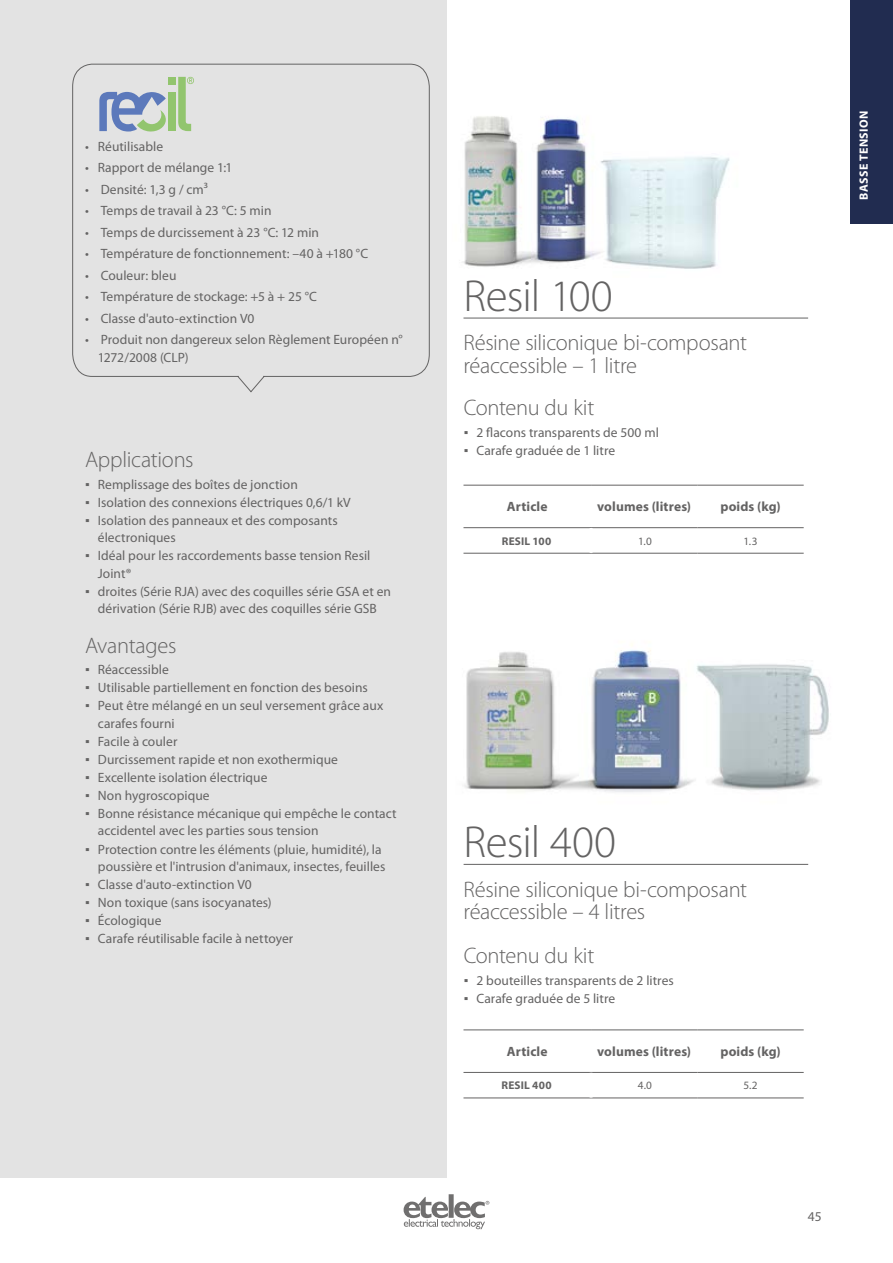
<style>
.page{position:relative;width:893px;height:1263px;background:#fff}
.page>*{position:absolute;margin:0;border:0;box-sizing:border-box;transform-origin:0 0}
.t1{font:300 45px "Myriad Pro";letter-spacing:-.015em;color:#646363}
.t2{font:300 22.5px/22.5px "Myriad Pro";letter-spacing:-.015em;color:#646363}
.t3{font:13.5px/17.2px "Myriad Pro";letter-spacing:.005em;color:#646363}
.t4{font:700 13.5px "Myriad Pro";letter-spacing:.01em;color:#646363}
.t5{font:700 12px "Myriad Pro";letter-spacing:.035em;color:#fff}
.t6{font:700 11.25px "Myriad Pro";letter-spacing:.02em;color:#646363}
.t7{font:11.25px "Myriad Pro";color:#646363}
.s1{font-family:"Verdana"}
</style>
<div class="page">
<div style="left:0;top:0;width:446px;height:1178px;background:#e3e3e3"></div>
<img style="left:462px;top:116px;width:268px;height:153px">
<svg style="left:72px;top:63px;width:358px;height:330px"></svg>
<hr style="left:463px;top:318px;width:345px;height:1px;background:#646363">
<hr style="left:463px;top:553px;width:128px;height:1px;background:#646363">
<hr style="left:591px;top:553px;width:106px;height:1px;background:#646363">
<hr style="left:697px;top:553px;width:107px;height:1px;background:#646363">
<hr style="left:591px;top:527px;width:106px;height:1px;background:#646363">
<hr style="left:697px;top:527px;width:107px;height:1px;background:#646363">
<hr style="left:463px;top:527px;width:128px;height:1px;background:#646363">
<hr style="left:463px;top:485px;width:128px;height:1px;background:#646363">
<hr style="left:591px;top:485px;width:106px;height:1px;background:#646363">
<hr style="left:697px;top:485px;width:107px;height:1px;background:#646363">
<hr style="left:463px;top:1097px;width:128px;height:1px;background:#646363">
<hr style="left:591px;top:1097px;width:106px;height:1px;background:#646363">
<hr style="left:697px;top:1097px;width:107px;height:1px;background:#646363">
<hr style="left:591px;top:1072px;width:106px;height:1px;background:#646363">
<hr style="left:697px;top:1072px;width:107px;height:1px;background:#646363">
<hr style="left:463px;top:1072px;width:128px;height:1px;background:#646363">
<hr style="left:463px;top:1029px;width:128px;height:1px;background:#646363">
<hr style="left:591px;top:1029px;width:106px;height:1px;background:#646363">
<hr style="left:697px;top:1029px;width:107px;height:1px;background:#646363">
<div style="left:168px;top:92px;width:8px;height:39px;background:#92c56e"></div>
<div style="left:168px;top:77px;width:8px;height:8px;background:#92c56e"></div>
<svg style="left:178px;top:77px;width:16px;height:54px"></svg>
<svg style="left:99px;top:92px;width:67px;height:40px"></svg>
<img style="left:464px;top:644px;width:365px;height:148px">
<hr style="left:464px;top:864px;width:344px;height:1px;background:#646363">
<div style="left:850px;top:202px;width:43px;height:21px;background:#212c50"></div>
<svg style="left:404px;top:1194px;width:85px;height:35px"></svg>
<div style="left:850px;top:0;width:43px;height:210px;background:#212c50"></div>
<p class="t3" style="left:85px;top:137px;width:80px">• Réutilisable</p>
<p class="t3" style="left:85px;top:159px;width:149px">• Rapport de mélange 1:1</p>
<p class="t3" style="left:85px;top:180px;width:124px">• Densité: 1,3 g / cm3</p>
<p class="t3" style="left:85px;top:202px;width:188px">• Temps de travail à 23 °C: 5 min</p>
<p class="t3" style="left:85px;top:223px;width:236px">• Temps de durcissement à 23 °C: 12 min</p>
<p class="t3" style="left:85px;top:245px;width:285px">• Température de fonctionnement: –40 à +180 °C</p>
<p class="t3" style="left:85px;top:266px;width:93px">• Couleur: bleu</p>
<p class="t3" style="left:85px;top:288px;width:234px">• Température de stockage: +5 à + 25 °C</p>
<p class="t3" style="left:85px;top:309px;width:171px">• Classe d'auto-extinction V0</p>
<p class="t3" style="left:98px;top:331px;width:306px;text-indent:-13px">• Produit non dangereux selon Règlement Européen n°<br>1272/2008 (CLP)</p>
<h2 class="t2" style="left:85px;top:449px;width:110px">Applications</h2>
<p class="t3" style="left:85px;top:475px;width:214px"><span class="s1">▪</span> Remplissage des boîtes de jonction</p>
<p class="t3" style="left:85px;top:493px;width:267px"><span class="s1">▪</span> Isolation des connexions électriques 0,6/1 kV</p>
<p class="t3" style="left:98px;top:512px;width:241px;text-indent:-13px"><span class="s1">▪</span> Isolation des panneaux et des composants électroniques</p>
<p class="t3" style="left:98px;top:547px;width:274px;text-indent:-13px"><span class="s1">▪</span> Idéal pour les raccordements basse tension Resil<br>Joint®</p>
<p class="t3" style="left:85px;top:582px;width:307px;text-align:center"><span class="s1">▪</span> droites (Série RJA) avec des coquilles série GSA et en dérivation (Série RJB) avec des coquilles série GSB</p>
<h2 class="t2" style="left:85px;top:634px;width:93px">Avantages</h2>
<p class="t3" style="left:85px;top:661px;width:85px"><span class="s1">▪</span> Réaccessible</p>
<p class="t3" style="left:85px;top:679px;width:284px"><span class="s1">▪</span> Utilisable partiellement en fonction des besoins</p>
<p class="t3" style="left:98px;top:697px;width:287px;text-indent:-13px"><span class="s1">▪</span> Peut être mélangé en un seul versement grâce aux carafes fourni</p>
<p class="t3" style="left:85px;top:732px;width:94px"><span class="s1">▪</span> Facile à couler</p>
<p class="t3" style="left:85px;top:750px;width:254px"><span class="s1">▪</span> Durcissement rapide et non exothermique</p>
<p class="t3" style="left:85px;top:768px;width:184px"><span class="s1">▪</span> Excellente isolation électrique</p>
<p class="t3" style="left:85px;top:787px;width:126px"><span class="s1">▪</span> Non hygroscopique</p>
<p class="t3" style="left:98px;top:805px;width:300px;text-indent:-13px"><span class="s1">▪</span> Bonne résistance mécanique qui empêche le contact accidentel avec les parties sous tension</p>
<p class="t3" style="left:85px;top:840px;width:302px;text-align:right"><span class="s1">▪</span> Protection contre les éléments (pluie, humidité), la poussière et l'intrusion d'animaux, insectes, feuilles</p>
<p class="t3" style="left:85px;top:875px;width:168px"><span class="s1">▪</span> Classe d'auto-extinction V0</p>
<p class="t3" style="left:85px;top:893px;width:188px"><span class="s1">▪</span> Non toxique (sans isocyanates)</p>
<p class="t3" style="left:85px;top:912px;width:78px"><span class="s1">▪</span> Écologique</p>
<p class="t3" style="left:85px;top:930px;width:210px"><span class="s1">▪</span> Carafe réutilisable facile à nettoyer</p>
<h1 class="t1" style="left:463px;top:271px;width:151px">Resil 100</h1>
<h2 class="t2" style="left:463px;top:332px;width:285px">Résine siliconique bi-composant réaccessible – 1 litre</h2>
<h2 class="t2" style="left:464px;top:397px;width:132px">Contenu du kit</h2>
<p class="t3" style="left:464px;top:423px;width:197px"><span class="s1">▪</span> 2 flacons transparents de 500 ml</p>
<p class="t3" style="left:464px;top:441px;width:153px"><span class="s1">▪</span> Carafe graduée de 1 litre</p>
<p class="t4" style="left:507px;top:498px;width:42px">Article</p>
<p class="t4" style="left:597px;top:498px;width:95px">volumes (litres)</p>
<p class="t4" style="left:720px;top:498px;width:62px">poids (kg)</p>
<p class="t6" style="left:502px;top:533px;width:51px">RESIL 100</p>
<p class="t7" style="left:638px;top:534px;width:15px">1.0</p>
<p class="t7" style="left:744px;top:534px;width:15px">1.3</p>
<p class="t5" style="left:856px;top:200px;width:91px;rotate:-90deg">BASSE TENSION</p>
<h1 class="t1" style="left:464px;top:817px;width:154px">Resil 400</h1>
<h2 class="t2" style="left:464px;top:878px;width:285px">Résine siliconique bi-composant réaccessible – 4 litres</h2>
<h2 class="t2" style="left:464px;top:945px;width:132px">Contenu du kit</h2>
<p class="t3" style="left:464px;top:971px;width:212px"><span class="s1">▪</span> 2 bouteilles transparents de 2 litres</p>
<p class="t3" style="left:464px;top:989px;width:153px"><span class="s1">▪</span> Carafe graduée de 5 litre</p>
<p class="t4" style="left:507px;top:1043px;width:42px">Article</p>
<p class="t4" style="left:597px;top:1043px;width:95px">volumes (litres)</p>
<p class="t4" style="left:720px;top:1043px;width:62px">poids (kg)</p>
<p class="t6" style="left:501px;top:1078px;width:52px">RESIL 400</p>
<p class="t7" style="left:638px;top:1079px;width:16px">4.0</p>
<p class="t7" style="left:743px;top:1079px;width:16px">5.2</p>
<p class="t3" style="left:808px;top:1208px;width:15px">45</p>
</div>
